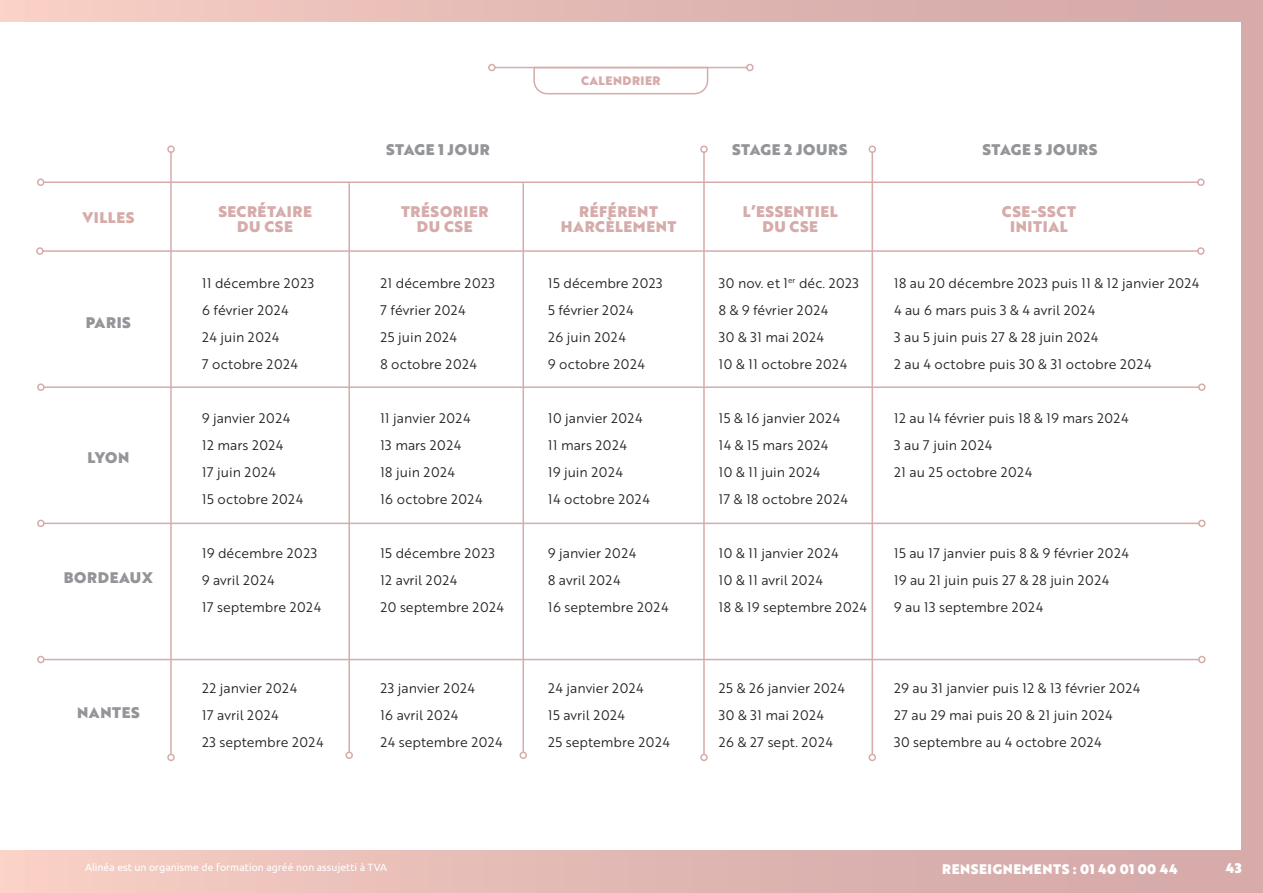
<style>
.page{position:relative;width:1263px;height:893px;background:#fff}
.page>*{position:absolute;margin:0;border:0;box-sizing:border-box;transform-origin:0 0}
.t1{font:15px/15px "Brother 1816 Black";letter-spacing:.04em;color:#d6abaa;text-align:center}
.t2{font:15px "Brother 1816 Black";letter-spacing:.04em;color:#939598}
.t3{font:13.5px/27px "Brother 1816 Book";color:#231f20}
.t4{font:13.5px/27px "Brother 1816 Book";letter-spacing:.02em;color:#231f20}
.t5{font:13.5px/27px "Brother 1816 Book";letter-spacing:.035em;color:#231f20}
.t6{font:13.5px/27px "Brother 1816 Book";letter-spacing:.03em;color:#231f20}
.t7{font:13.5px "Brother 1816 Black";letter-spacing:.04em;color:#fff}
.t8{font:12px "Brother 1816 Black";letter-spacing:.04em;color:#d6abaa}
.t9{font:10.5px "Ubuntu";color:#fff}
</style>
<div class="page">
<div style="left:0;top:0;width:1242px;height:21px;background:linear-gradient(to right,#f7cec4,#d1a6a6)"></div>
<div style="left:0;top:850px;width:1242px;height:43px;background:linear-gradient(to right,#f7cec4,#d1a6a6)"></div>
<div style="left:1242px;top:0;width:21px;height:893px;background:#d6abaa"></div>
<svg style="left:533px;top:66px;width:176px;height:29px"></svg>
<hr style="left:495px;top:67px;width:252px;height:1px;background:#d6abaa">
<div style="left:746px;top:64px;width:8px;height:7px;border:2px solid #d6abaa;border-radius:50%"></div>
<div style="left:488px;top:64px;width:8px;height:7px;border:2px solid #d6abaa;border-radius:50%"></div>
<hr style="left:44px;top:181px;width:1154px;height:2px;background:#d6abaa">
<div style="left:37px;top:178px;width:7px;height:8px;border:2px solid #d6abaa;border-radius:50%"></div>
<div style="left:1197px;top:178px;width:7px;height:8px;border:2px solid #d6abaa;border-radius:50%"></div>
<hr style="left:43px;top:250px;width:1155px;height:2px;background:#d6abaa">
<div style="left:36px;top:247px;width:8px;height:8px;border:2px solid #d6abaa;border-radius:50%"></div>
<div style="left:1197px;top:247px;width:7px;height:8px;border:2px solid #d6abaa;border-radius:50%"></div>
<hr style="left:44px;top:386px;width:1155px;height:2px;background:#d6abaa">
<div style="left:37px;top:383px;width:8px;height:8px;border:2px solid #d6abaa;border-radius:50%"></div>
<div style="left:1198px;top:383px;width:7px;height:8px;border:2px solid #d6abaa;border-radius:50%"></div>
<hr style="left:44px;top:523px;width:1155px;height:1px;background:#d6abaa">
<div style="left:37px;top:520px;width:8px;height:7px;border:2px solid #d6abaa;border-radius:50%"></div>
<div style="left:1198px;top:520px;width:7px;height:7px;border:2px solid #d6abaa;border-radius:50%"></div>
<hr style="left:44px;top:659px;width:1155px;height:1px;background:#d6abaa">
<div style="left:37px;top:656px;width:8px;height:7px;border:2px solid #d6abaa;border-radius:50%"></div>
<div style="left:1198px;top:656px;width:7px;height:7px;border:2px solid #d6abaa;border-radius:50%"></div>
<hr style="left:703px;top:152px;width:2px;height:602px;background:#d6abaa">
<div style="left:700px;top:146px;width:8px;height:7px;border:2px solid #d6abaa;border-radius:50%"></div>
<div style="left:700px;top:754px;width:8px;height:7px;border:2px solid #d6abaa;border-radius:50%"></div>
<hr style="left:170px;top:152px;width:2px;height:602px;background:#d6abaa">
<div style="left:167px;top:146px;width:8px;height:7px;border:2px solid #d6abaa;border-radius:50%"></div>
<div style="left:167px;top:754px;width:8px;height:7px;border:2px solid #d6abaa;border-radius:50%"></div>
<hr style="left:522px;top:184px;width:2px;height:568px;background:#d6abaa">
<div style="left:519px;top:751px;width:8px;height:8px;border:2px solid #d6abaa;border-radius:50%"></div>
<hr style="left:348px;top:184px;width:2px;height:568px;background:#d6abaa">
<div style="left:345px;top:751px;width:8px;height:8px;border:2px solid #d6abaa;border-radius:50%"></div>
<hr style="left:871px;top:152px;width:2px;height:602px;background:#d6abaa">
<div style="left:868px;top:146px;width:8px;height:7px;border:2px solid #d6abaa;border-radius:50%"></div>
<div style="left:868px;top:754px;width:8px;height:7px;border:2px solid #d6abaa;border-radius:50%"></div>
<p class="t1" style="left:82px;top:210px;width:54px">VILLES</p>
<p class="t2" style="left:86px;top:311px;width:46px">PARIS</p>
<p class="t2" style="left:88px;top:446px;width:43px">LYON</p>
<p class="t2" style="left:64px;top:566px;width:91px">BORDEAUX</p>
<p class="t2" style="left:77px;top:701px;width:64px">NANTES</p>
<p class="t1" style="left:218px;top:204px;width:95px">SECRÉTAIRE<br>DU CSE</p>
<p class="t3" style="left:202px;top:269px;width:114px">11 décembre 2023<br>6 février 2024<br>24 juin 2024<br>7 octobre 2024</p>
<p class="t4" style="left:202px;top:404px;width:103px">9 janvier 2024<br>12 mars 2024<br>17 juin 2024<br>15 octobre 2024</p>
<p class="t3" style="left:202px;top:539px;width:121px">19 décembre 2023<br>9 avril 2024<br>17 septembre 2024</p>
<p class="t3" style="left:202px;top:674px;width:123px">22 janvier 2024<br>17 avril 2024<br>23 septembre 2024</p>
<p class="t2" style="left:386px;top:138px;width:105px">STAGE 1 JOUR</p>
<p class="t1" style="left:401px;top:204px;width:89px">TRÉSORIER<br>DU CSE</p>
<p class="t3" style="left:380px;top:269px;width:116px">21 décembre 2023<br>7 février 2024<br>25 juin 2024<br>8 octobre 2024</p>
<p class="t4" style="left:380px;top:404px;width:104px">11 janvier 2024<br>13 mars 2024<br>18 juin 2024<br>16 octobre 2024</p>
<p class="t3" style="left:380px;top:539px;width:125px">15 décembre 2023<br>12 avril 2024<br>20 septembre 2024</p>
<p class="t3" style="left:380px;top:674px;width:124px">23 janvier 2024<br>16 avril 2024<br>24 septembre 2024</p>
<p class="t8" style="left:581px;top:71px;width:81px">CALENDRIER</p>
<p class="t1" style="left:561px;top:204px;width:117px">RÉFÉRENT<br>HARCÈLEMENT</p>
<p class="t3" style="left:548px;top:269px;width:116px">15 décembre 2023<br>5 février 2024<br>26 juin 2024<br>9 octobre 2024</p>
<p class="t4" style="left:548px;top:404px;width:103px">10 janvier 2024<br>11 mars 2024<br>19 juin 2024<br>14 octobre 2024</p>
<p class="t3" style="left:548px;top:539px;width:122px">9 janvier 2024<br>8 avril 2024<br>16 septembre 2024</p>
<p class="t3" style="left:548px;top:674px;width:123px">24 janvier 2024<br>15 avril 2024<br>25 septembre 2024</p>
<p class="t2" style="left:732px;top:138px;width:117px">STAGE 2 JOURS</p>
<p class="t2" style="left:982px;top:138px;width:116px">STAGE 5 JOURS</p>
<p class="t1" style="left:743px;top:204px;width:96px">L’ESSENTIEL<br>DU CSE</p>
<p class="t1" style="left:1002px;top:204px;width:76px">CSE-SSCT<br>INITIAL</p>
<p class="t6" style="left:719px;top:269px;width:142px">30 nov. et 1<sup>er</sup> déc. 2023<br>8 &amp; 9 février 2024<br>30 &amp; 31 mai 2024<br>10 &amp; 11 octobre 2024</p>
<p class="t5" style="left:719px;top:404px;width:131px">15 &amp; 16 janvier 2024<br>14 &amp; 15 mars 2024<br>10 &amp; 11 juin 2024<br>17 &amp; 18 octobre 2024</p>
<p class="t3" style="left:719px;top:539px;width:150px">10 &amp; 11 janvier 2024<br>10 &amp; 11 avril 2024<br>18 &amp; 19 septembre 2024</p>
<p class="t5" style="left:719px;top:674px;width:128px">25 &amp; 26 janvier 2024<br>30 &amp; 31 mai 2024<br>26 &amp; 27 sept. 2024</p>
<p class="t3" style="left:894px;top:269px;width:307px">18 au 20 décembre 2023 puis 11 &amp; 12 janvier 2024<br>4 au 6 mars puis 3 &amp; 4 avril 2024<br>3 au 5 juin puis 27 &amp; 28 juin 2024<br>2 au 4 octobre puis 30 &amp; 31 octobre 2024</p>
<p class="t3" style="left:894px;top:404px;width:236px">12 au 14 février puis 18 &amp; 19 mars 2024<br>3 au 7 juin 2024<br>21 au 25 octobre 2024</p>
<p class="t3" style="left:894px;top:539px;width:236px">15 au 17 janvier puis 8 &amp; 9 février 2024<br>19 au 21 juin puis 27 &amp; 28 juin 2024<br>9 au 13 septembre 2024</p>
<p class="t3" style="left:894px;top:674px;width:248px">29 au 31 janvier puis 12 &amp; 13 février 2024<br>27 au 29 mai puis 20 &amp; 21 juin 2024<br>30 septembre au 4 octobre 2024</p>
<p class="t9" style="left:85px;top:861px;width:303px">Alinéa est un organisme de formation agréé non assujetti à TVA</p>
<p class="t7" style="left:942px;top:858px;width:237px">RENSEIGNEMENTS : 01 40 01 00 44</p>
<p class="t7" style="left:1226px;top:858px;width:18px">43</p>
</div>
